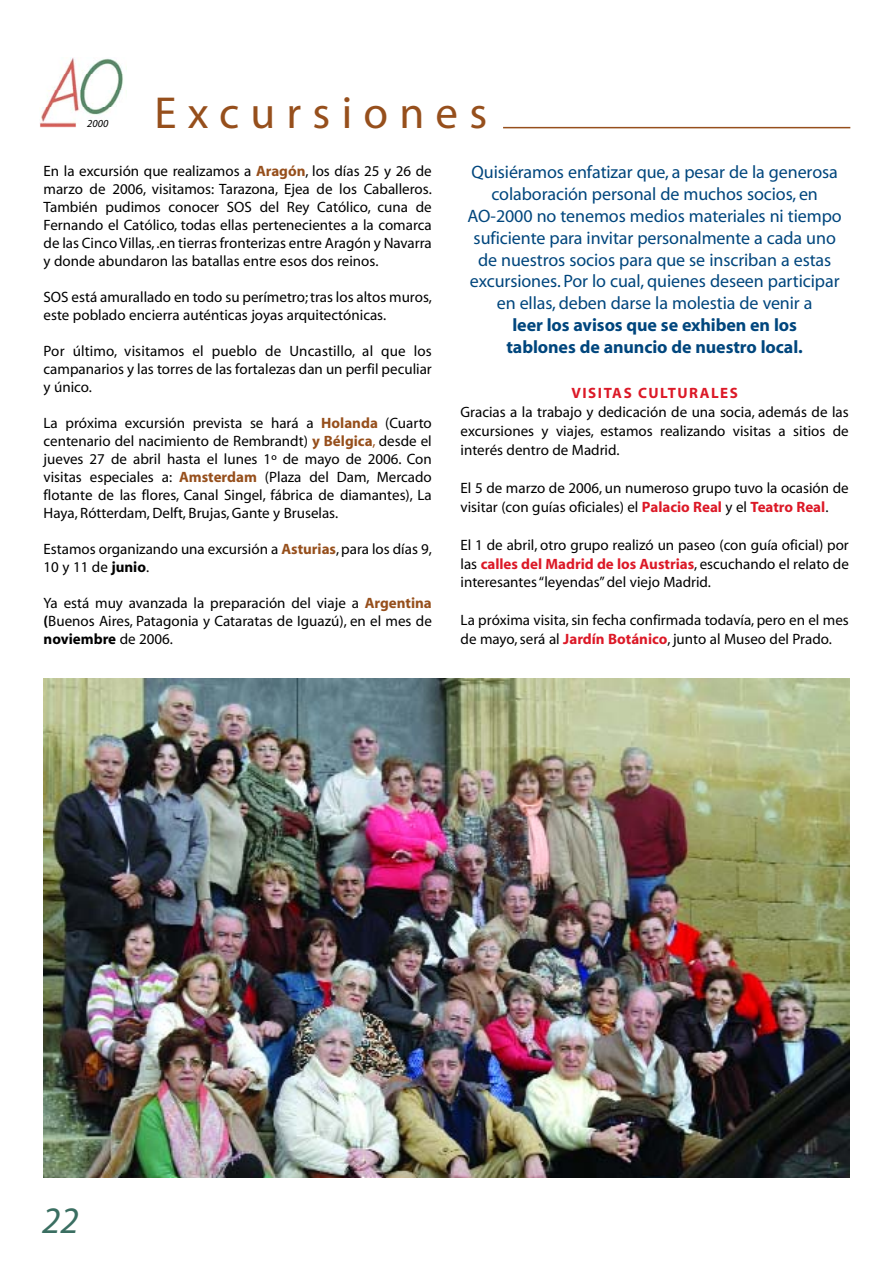
<style>
.page{position:relative;width:893px;height:1263px;background:#fff}
.page>*{position:absolute;margin:0;border:0;box-sizing:border-box;transform-origin:0 0}
.t1{font:45px "Myriad";letter-spacing:.25em;color:#964f1c}
.t2{font:italic 37.5px "Myriad";color:#3a6e61}
.t3{font:18px/21.9px "Myriad";letter-spacing:-.005em;color:#00467d;text-align:center}
.t4{font:700 18px/21.9px "Myriad";letter-spacing:-.005em;color:#00467d;text-align:center}
.t5{font:15px/18px "Myriad";color:#000;text-align:justify}
.t6{font:700 15px "Myriad";letter-spacing:.1em;color:#dc1927}
.t7{font:italic 10.8px "Myriad";color:#000}
.s1{font-weight:700;color:#dc1927}
.s2{font-weight:700;color:#964f1c}
.s3{color:#964f1c}
.s4{font-weight:700}
</style>
<div class="page">
<img style="left:40px;top:58px;width:87px;height:70px">
<img style="left:43px;top:678px;width:807px;height:500px">
<hr style="left:503px;top:127px;width:347px;height:1px;background:#964f1c">
<h1 class="t1" style="left:154px;top:96px;width:334px">Excursiones</h1>
<p class="t3" style="left:468px;top:162px;width:376px">Quisiéramos enfatizar que, a pesar de la generosa colaboración personal de muchos socios, en AO-2000 no tenemos medios materiales ni tiempo suficiente para invitar personalmente a cada uno de nuestros socios para que se inscriban a estas excursiones. Por lo cual, quienes deseen participar en ellas, deben darse la molestia de venir a</p>
<p class="t4" style="left:506px;top:316px;width:298px">leer los avisos que se exhiben en los tablones de anuncio de nuestro local.</p>
<p class="t6" style="left:571px;top:388px;width:168px">VISITAS CULTURALES</p>
<p class="t5" style="left:461px;top:404px;width:390px;line-height:18.9px">Gracias a la trabajo y dedicación de una socia, además de las excursiones y viajes, estamos realizando visitas a sitios de interés dentro de Madrid.</p>
<p class="t5" style="left:461px;top:480px;width:390px;line-height:18.9px">El 5 de marzo de 2006, un numeroso grupo tuvo la ocasión de visitar (con guías oficiales) el <span class="s1">Palacio Real</span> y el <span class="s1">Teatro Real</span>.</p>
<p class="t5" style="left:461px;top:536px;width:390px;line-height:18.9px">El 1 de abril, otro grupo realizó un paseo (con guía oficial) por las <span class="s1">calles del Madrid de los Austrias</span>, escuchando el relato de interesantes “leyendas” del viejo Madrid.</p>
<p class="t5" style="left:461px;top:612px;width:390px;line-height:18.9px">La próxima visita, sin fecha confirmada todavía, pero en el mes de mayo, será al <span class="s1">Jardín Botánico</span>, junto al Museo del Prado.</p>
<p class="t7" style="left:87px;top:119px;width:23px">2000</p>
<p class="t5" style="left:44px;top:163px;width:390px">En la excursión que realizamos a <span class="s2">Aragón</span>, los días 25 y 26 de marzo de 2006, visitamos: Tarazona, Ejea de los Caballeros.<br>También pudimos conocer SOS del Rey Católico, cuna de Fernando el Católico, todas ellas pertenecientes a la comarca de las Cinco Villas, .en tierras fronterizas entre Aragón y Navarra y donde abundaron las batallas entre esos dos reinos.</p>
<p class="t5" style="left:44px;top:289px;width:390px">SOS está amurallado en todo su perímetro; tras los altos muros, este poblado encierra auténticas joyas arquitectónicas.</p>
<p class="t5" style="left:44px;top:343px;width:390px">Por último, visitamos el pueblo de Uncastillo, al que los campanarios y las torres de las fortalezas dan un perfil peculiar y único.</p>
<p class="t5" style="left:44px;top:415px;width:390px">La próxima excursión prevista se hará a <span class="s2">Holanda</span> (Cuarto centenario del nacimiento de Rembrandt) <span class="s2">y Bélgica</span><span class="s3">,</span> desde el jueves 27 de abril hasta el lunes 1º de mayo de 2006. Con visitas especiales a: <span class="s2">Amsterdam</span> (Plaza del Dam, Mercado flotante de las flores, Canal Singel, fábrica de diamantes), La Haya, Rótterdam, Delft, Brujas, Gante y Bruselas.</p>
<p class="t5" style="left:44px;top:541px;width:390px">Estamos organizando una excursión a <span class="s2">Asturias</span>, para los días 9,<br>10 y 11 de <span class="s4">junio</span>.</p>
<p class="t5" style="left:44px;top:595px;width:390px">Ya está muy avanzada la preparación del viaje a <span class="s2">Argentina </span><span class="s4">(</span>Buenos Aires, Patagonia y Cataratas de Iguazú), en el mes de <span class="s4">noviembre</span> de 2006.</p>
<h2 class="t2" style="left:42px;top:1207px;width:38px">22</h2>
</div>
